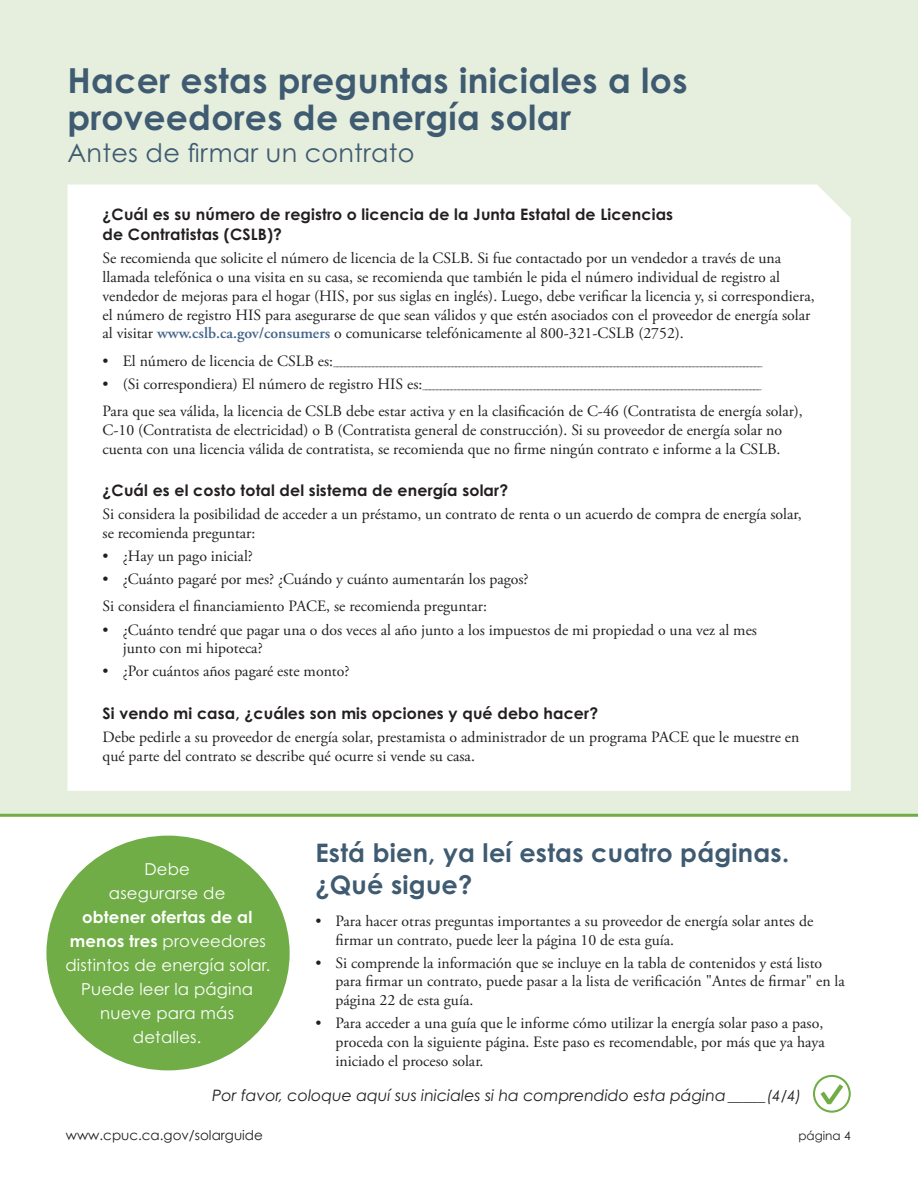
<style>
.page{position:relative;width:918px;height:1188px;background:#fff}
.page>*{position:absolute;margin:0;border:0;box-sizing:border-box;transform-origin:0 0}
.Head1{font:700 34.5px/37.5px "Century Gothic Pro";letter-spacing:.01em;color:#3f5b71}
.Head2{font:700 25.5px/31.5px "Century Gothic Pro";letter-spacing:.01em;color:#3f5b71}
.Head2-2{font:25.5px "Century Gothic Pro";letter-spacing:.01em;color:#3f5b71}
.t1{font:16.5px/24px "Century Gothic Pro";letter-spacing:.01em;color:#fff;text-align:center}
.body1{font:15.75px/18.8px "Adobe Garamond Pro";color:#231f20}
.body1_bullets{font:15.75px/18.8px "Adobe Garamond Pro";color:#231f20}
.Subhead2{font:700 15.75px/20.2px "Century Gothic Pro";letter-spacing:.01em;color:#231f20}
.t2{font:italic 15.75px "Century Gothic Pro";color:#231f20}
.t3{font:13.5px "Century Gothic";color:#231f20}
.t4{font:12px "Century Gothic";color:#231f20}
.body1_bullets-2{font:9px "Adobe Garamond Pro";color:#231f20}
.s1{font-weight:600;color:#45658a}
.s2{font-size:15.75px}
.s3{font-weight:700}
.s4{font-size:15px}
</style>
<div class="page">
<div style="left:0;top:0;width:918px;height:815px;background:#e6efdd"></div>
<div style="left:68px;top:184px;width:783px;height:607px;background:#fff"></div>
<hr style="left:0;top:814px;width:918px;height:3px;background:#70ad46">
<div style="left:46px;top:836px;width:244px;height:234px;background:#70ad46;border-radius:50%"></div>
<svg style="left:813px;top:1075px;width:38px;height:38px"></svg>
<h1 class="Head1" style="left:68px;top:61px;width:622px">Hacer estas preguntas iniciales a los proveedores de energía solar</h1>
<h1 class="Head2-2" style="left:68px;top:137px;width:348px">Antes de firmar un contrato</h1>
<h2 class="Subhead2" style="left:103px;top:204px;width:572px">¿Cuál es su número de registro o licencia de la Junta Estatal de Licencias de Contratistas (CSLB)?</h2>
<p class="body1" style="left:103px;top:250px;width:714px">Se recomienda que solicite el número de licencia de la CSLB. Si fue contactado por un vendedor a través de una llamada telefónica o una visita en su casa, se recomienda que también le pida el número individual de registro al vendedor de mejoras para el hogar (HIS, por sus siglas en inglés). Luego, debe verificar la licencia y, si correspondiera, el número de registro HIS para asegurarse de que sean válidos y que estén asociados con el proveedor de energía solar al visitar <span class="s1">www.cslb.ca.gov/consumers</span> o comunicarse telefónicamente al 800-321-CSLB (2752).</p>
<p class="body1_bullets-2" style="left:103px;top:358px;width:661px"><span class="s2">• El número de licencia de CSLB es:</span>_______________________________________________________________________________________________________________________</p>
<p class="body1_bullets-2" style="left:103px;top:381px;width:661px"><span class="s2">• (Si correspondiera) El número de registro HIS es:</span>______________________________________________________________________________________________</p>
<p class="body1" style="left:103px;top:402px;width:702px">Para que sea válida, la licencia de CSLB debe estar activa y en la clasificación de C-46 (Contratista de energía solar),<br>C-10 (Contratista de electricidad) o B (Contratista general de construcción). Si su proveedor de energía solar no cuenta con una licencia válida de contratista, se recomienda que no firme ningún contrato e informe a la CSLB.</p>
<h2 class="Subhead2" style="left:103px;top:480px;width:407px">¿Cuál es el costo total del sistema de energía solar?</h2>
<p class="body1" style="left:103px;top:505px;width:701px">Si considera la posibilidad de acceder a un préstamo, un contrato de renta o un acuerdo de compra de energía solar, se recomienda preguntar:</p>
<p class="body1_bullets" style="left:103px;top:547px;width:152px">• ¿Hay un pago inicial?</p>
<p class="body1_bullets" style="left:103px;top:570px;width:427px">• ¿Cuánto pagaré por mes? ¿Cuándo y cuánto aumentarán los pagos?</p>
<p class="body1" style="left:103px;top:598px;width:386px">Si considera el financiamiento PACE, se recomienda preguntar:</p>
<p class="body1_bullets" style="left:123px;top:621px;width:636px;text-indent:-20px">• ¿Cuánto tendré que pagar una o dos veces al año junto a los impuestos de mi propiedad o una vez al mes junto con mi hipoteca?</p>
<p class="body1_bullets" style="left:103px;top:663px;width:248px">• ¿Por cuántos años pagaré este monto?</p>
<h2 class="Subhead2" style="left:103px;top:703px;width:497px">Si vendo mi casa, ¿cuáles son mis opciones y qué debo hacer?</h2>
<p class="body1" style="left:103px;top:728px;width:698px">Debe pedirle a su proveedor de energía solar, prestamista o administrador de un programa PACE que le muestre en qué parte del contrato se describe qué ocurre si vende su casa.</p>
<p class="t1" style="left:109px;top:857px;width:118px">Debe asegurarse de</p>
<p class="t1" style="left:65px;top:905px;width:207px"><span class="s3">obtener ofertas de al menos tres</span> proveedores distintos de energía solar.<br>Puede leer la página nueve para más detalles.</p>
<h1 class="Head2" style="left:315px;top:837px;width:475px">Está bien, ya leí estas cuatro páginas. ¿Qué sigue?</h1>
<p class="body1_bullets" style="left:336px;top:912px;width:479px;text-indent:-20px">• Para hacer otras preguntas importantes a su proveedor de energía solar antes de firmar un contrato, puede leer la página 10 de esta guía.</p>
<p class="body1_bullets" style="left:336px;top:954px;width:511px;text-indent:-20px">• Si comprende la información que se incluye en la tabla de contenidos y está listo para firmar un contrato, puede pasar a la lista de verificación "Antes de firmar" en la página 22 de esta guía.</p>
<p class="body1_bullets" style="left:336px;top:1014px;width:491px;text-align:justify;text-indent:-20px">• Para acceder a una guía que le informe cómo utilizar la energía solar paso a paso, proceda con la siguiente página. Este paso es recomendable, por más que ya haya iniciado el proceso solar.</p>
<p class="t2" style="left:212px;top:1086px;width:591px">Por favor, coloque aquí sus iniciales si ha comprendido esta página<span class="s4">_____(4/4)</span></p>
<p class="t3" style="left:66px;top:1126px;width:199px">www.cpuc.ca.gov/solarguide</p>
<p class="t4" style="left:798px;top:1127px;width:54px">página 4</p>
</div>
